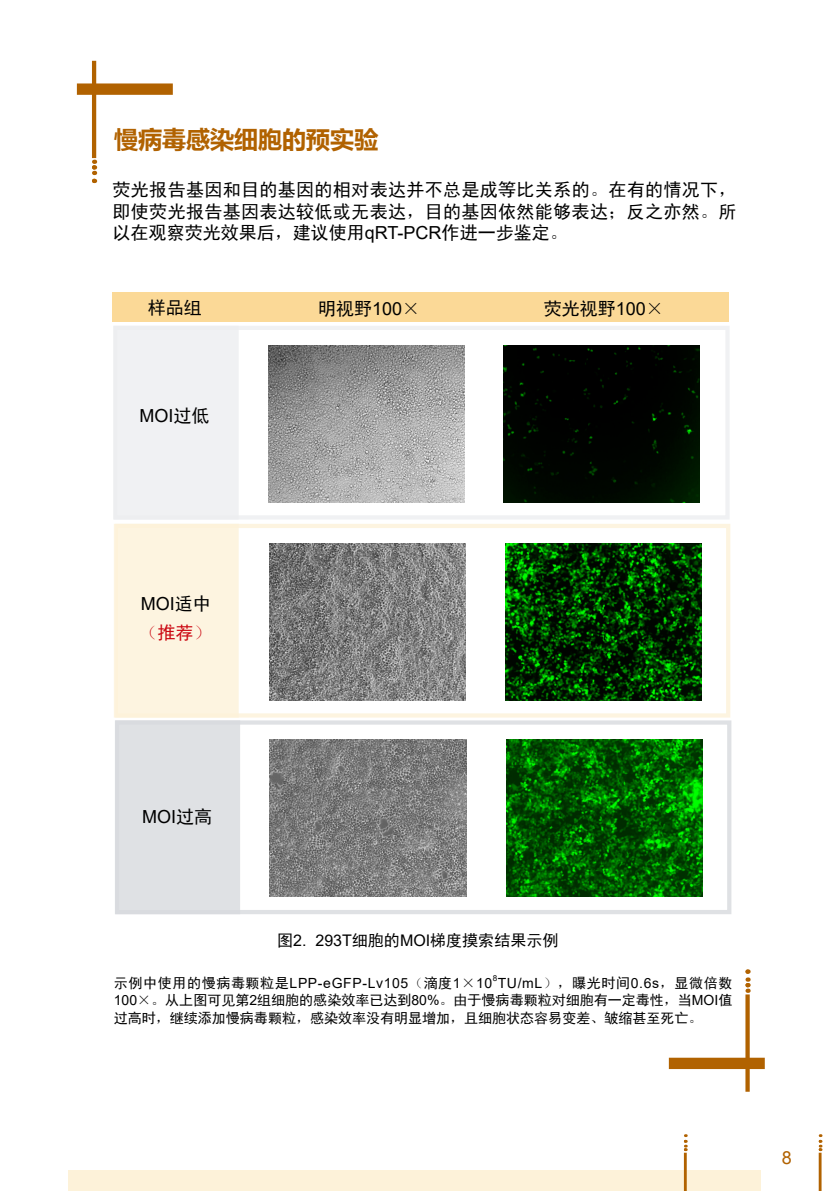
<style>
.page{position:relative;width:840px;height:1191px;background:#fff}
.page>*{position:absolute;margin:0;border:0;box-sizing:border-box;transform-origin:0 0}
.t1{font:700 24px "Microsoft Ya Hei";color:#b16200}
.t2{font:18px/21.6px "Sim Hei";letter-spacing:.02em;color:#000;text-align:justify}
.t3{font:18px "Arial";color:#000}
.t4{font:18px "N Sim Sun";color:#cb0610}
.t5{font:18px "Arial";color:#b16200}
.t6{font:16px "Sim Hei";color:#000}
.t7{font:14px/17.8px "Sim Hei";color:#000}
.t8{font:14px "Arial";letter-spacing:.045em;color:#000}
.t9{font:8.2px "Arial";color:#000}
.s1{font-family:"N Sim Sun"}
.s2{font-family:"Arial"}
.s3{font-family:"Sim Hei"}
</style>
<div class="page">
<div style="left:68px;top:1169px;width:692px;height:22px;background:#fdf2d9"></div>
<hr style="left:683px;top:1152px;width:3px;height:39px;background:#b16200">
<svg style="left:683px;top:1134px;width:3px;height:17px"></svg>
<hr style="left:818px;top:1152px;width:3px;height:39px;background:#b16200">
<svg style="left:818px;top:1134px;width:3px;height:17px"></svg>
<hr style="left:92px;top:61px;width:4px;height:97px;background:#b16200">
<svg style="left:92px;top:160px;width:4px;height:23px"></svg>
<svg style="left:77px;top:83px;width:96px;height:12px"></svg>
<svg style="left:745px;top:994px;width:4px;height:97px"></svg>
<svg style="left:745px;top:969px;width:4px;height:24px"></svg>
<div style="left:668px;top:1057px;width:96px;height:12px;background:#b16200"></div>
<div style="left:113px;top:326px;width:616px;height:193px;border:4px solid #edeef0"></div>
<div style="left:112px;top:293px;width:616px;height:29px;background:#fbd997"></div>
<div style="left:114px;top:524px;width:616px;height:193px;border:4px solid #fdf2d9"></div>
<div style="left:115px;top:720px;width:616px;height:194px;border:4px solid #d8dade"></div>
<div style="left:114px;top:326px;width:124px;height:193px;background:#edeef0"></div>
<div style="left:115px;top:720px;width:125px;height:194px;background:#dfe1e4"></div>
<div style="left:115px;top:524px;width:123px;height:193px;background:#fdf4e0"></div>
<img style="left:268px;top:345px;width:196px;height:157px">
<img style="left:503px;top:345px;width:196px;height:157px">
<img style="left:269px;top:543px;width:196px;height:157px">
<img style="left:505px;top:543px;width:196px;height:157px">
<img style="left:270px;top:739px;width:196px;height:157px">
<img style="left:506px;top:739px;width:196px;height:157px">
<h1 class="t1" style="left:114px;top:122px;width:266px">慢病毒感染细胞的预实验</h1>
<p class="t2" style="left:112px;top:179px;width:625px">荧光报告基因和目的基因的相对表达并不总是成等比关系的<span class="s1">。</span>在有的情况下<span class="s1">，</span>即使荧光报告基因表达较低或无表达<span class="s1">，</span>目的基因依然能够表达<span class="s1">；</span>反之亦然<span class="s1">。</span>所以在观察荧光效果后<span class="s1">，</span>建议使用<span class="s2">qRT-PCR</span>作进一步鉴定<span class="s1">。</span></p>
<p class="t2" style="left:148px;top:297px;width:55px">样品组</p>
<p class="t3" style="left:139px;top:403px;width:72px">MOI<span class="s3">过低</span></p>
<p class="t2" style="left:318px;top:298px;width:104px">明视野<span class="s2">100</span><span class="s1">×</span></p>
<p class="t2" style="left:543px;top:298px;width:122px">荧光视野<span class="s2">100</span><span class="s1">×</span></p>
<p class="t3" style="left:141px;top:591px;width:72px">MOI<span class="s3">适中</span></p>
<p class="t4" style="left:139px;top:623px;width:73px">（<span class="s3">推荐</span>）</p>
<p class="t3" style="left:142px;top:804px;width:72px">MOI<span class="s3">过高</span></p>
<p class="t6" style="left:277px;top:932px;width:282px">图<span class="s2">2. 293T</span>细胞的<span class="s2">MOI</span>梯度摸索结果示例</p>
<p class="t9" style="left:492px;top:972px;width:6px">8</p>
<p class="t7" style="left:114px;top:991px;width:619px"><span class="s2">100</span><span class="s1">×。</span>从上图可见第<span class="s2">2</span>组细胞的感染效率已达到<span class="s2">80%</span><span class="s1">。</span>由于慢病毒颗粒对细胞有一定毒性<span class="s1">，</span>当<span class="s2">MOI</span>值过高时<span class="s1">，</span>继续添加慢病毒颗粒<span class="s1">，</span>感染效率没有明显增加<span class="s1">，</span>且细胞状态容易变差<span class="s1">、</span>皱缩甚至死亡<span class="s1">。</span></p>
<p class="t8" style="left:114px;top:973px;width:619px"><span class="s3">示例中使用的慢病毒颗粒是</span>LPP-eGFP-Lv105<span class="s1">（</span><span class="s3">滴度</span>1<span class="s1">×</span>10 TU/mL<span class="s1">），</span><span class="s3">曝光时间</span>0.6s<span class="s1">，</span><span class="s3">显微倍数</span></p>
<p class="t5" style="left:781px;top:1145px;width:12px">8</p>
</div>
